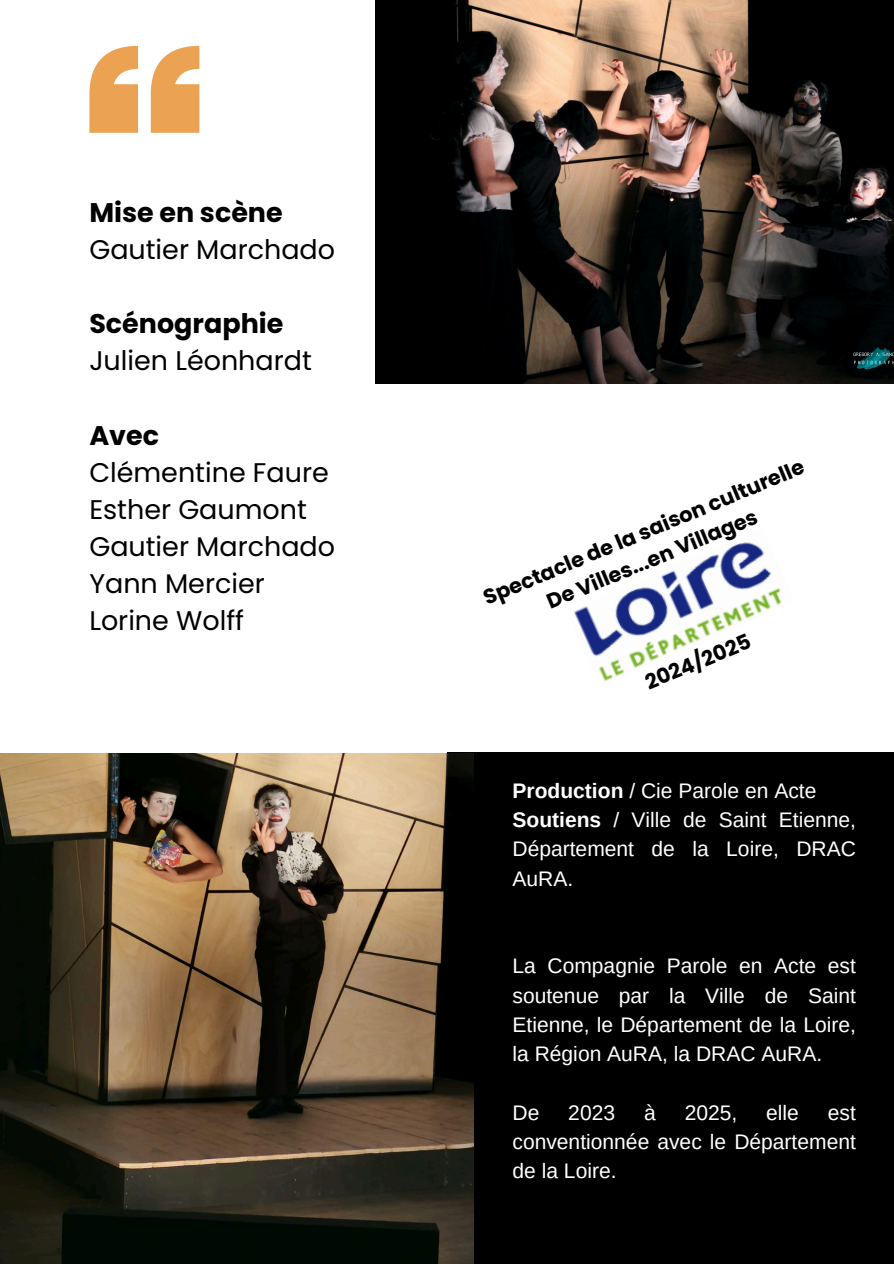
<style>
.page{position:relative;width:894px;height:1264px;background:#fff}
.page>*{position:absolute;margin:0;border:0;box-sizing:border-box;transform-origin:0 0}
.t1{font:27px/37.2px "Poppins";color:#000}
.t2{font:21px/29.2px "Arimo";color:#fff;text-align:justify}
.t3{font:700 20.85px/28px "Poppins";color:#000;text-align:center}
.s1{font-weight:700}
</style>
<div class="page">
<div style="left:446px;top:752px;width:447px;height:511px;background:#000"></div>
<img style="left:0;top:753px;width:473px;height:510px">
<svg style="left:89px;top:46px;width:110px;height:86px"></svg>
<img style="left:574px;top:542px;width:208px;height:140px">
<img style="left:375px;top:0;width:518px;height:384px">
<h2 class="t1" style="left:89px;top:194px;width:247px"><span class="s1">Mise en scène<br></span>Gautier Marchado</h2>
<h2 class="t1" style="left:89px;top:305px;width:224px"><span class="s1">Scénographie<br></span>Julien Léonhardt</h2>
<p class="t1" style="left:89px;top:416px;width:247px"><span class="s1">Avec<br></span>Clémentine Faure<br>Esther Gaumont<br>Gautier Marchado<br>Yann Mercier<br>Lorine Wolff</p>
<p class="t3" style="left:479px;top:586px;width:347px;rotate:-23deg">Spectacle de la saison culturelle<br>De Villes...en Villages</p>
<p class="t3" style="left:640px;top:670px;width:114px;rotate:-23deg">2024/2025</p>
<p class="t2" style="left:512px;top:775px;width:305px"><span class="s1">Production</span> / Cie Parole en Acte</p>
<h1 class="t2" style="left:512px;top:805px;width:345px"><span class="s1">Soutiens</span> / Ville de Saint Etienne, Département de la Loire, DRAC AuRA.</h1>
<h1 class="t2" style="left:512px;top:951px;width:345px">La Compagnie Parole en Acte est soutenue par la Ville de Saint Etienne, le Département de la Loire, la Région AuRA, la DRAC AuRA.</h1>
<h1 class="t2" style="left:512px;top:1097px;width:28px">De</h1>
<h1 class="t2" style="left:568px;top:1097px;width:48px">2023</h1>
<h1 class="t2" style="left:644px;top:1097px;width:13px">à</h1>
<h1 class="t2" style="left:684px;top:1097px;width:54px">2025,</h1>
<h1 class="t2" style="left:766px;top:1097px;width:34px">elle</h1>
<h1 class="t2" style="left:512px;top:1097px;width:345px;text-indent:315px">est conventionnée avec le Département de la Loire.</h1>
</div>
